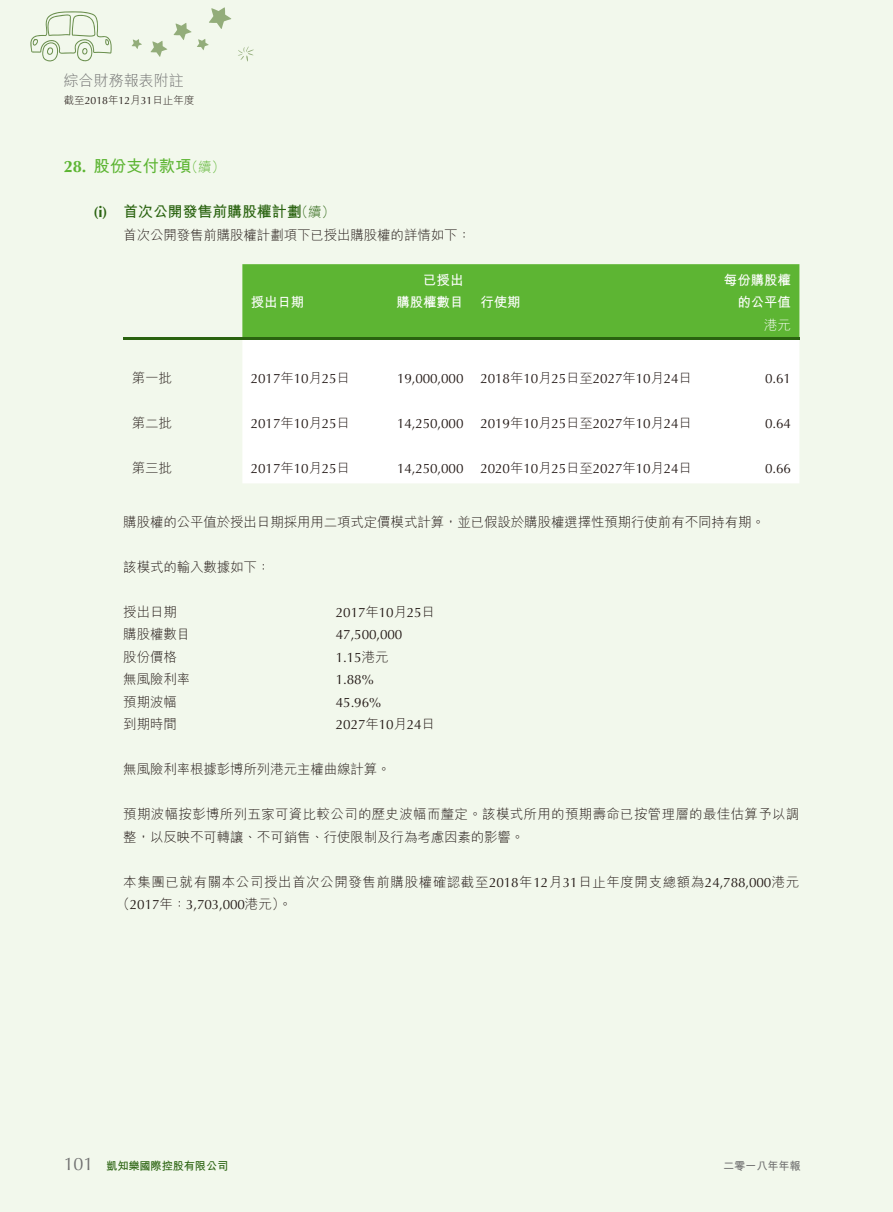
<style>
.page{position:relative;width:893px;height:1212px;background:#f2f8ec}
.page>*{position:absolute;margin:0;border:0;box-sizing:border-box;transform-origin:0 0}
.t1{font:16.5px "M Hei HK Bold E Ten B5 H";letter-spacing:-.01em;color:#5db533}
.t2{font:15px "M Hei HK Bold E Ten B5 H";letter-spacing:-.01em;color:#2a6310}
.t3{font:15px "M Hei HK Light E Ten B5 H";color:#717171}
.t4{font:13.5px "Optima LT Std";letter-spacing:-.01em;color:#231916}
.t5{font:13.5px "M Hei HK Light E Ten B5 H";letter-spacing:-.01em;color:#231916}
.t6{font:13.5px/22.5px "M Hei HK Light E Ten B5 H";letter-spacing:.02em;color:#231916}
.t7{font:13.5px "M Hei HK Light E Ten B5 H";letter-spacing:.04em;color:#231916}
.t8{font:13.5px/22.5px "M Hei HK Bold E Ten B5 H";letter-spacing:-.01em;color:#fff;text-align:right}
.t9{font:13.5px "M Hei HK Light E Ten B5 H";color:#fff}
.t10{font:11.25px "M Hei HK Bold E Ten B5 H";letter-spacing:-.015em;color:#2a6310}
.t11{font:11.25px "M Hei HK Bold E Ten B5 H";letter-spacing:-.015em;color:#717171}
.t12{font:10.5px "M Hei HK Light E Ten B5 H";color:#231916}
.s1{font-family:"Optima LT Std"}
.s2{font-family:"Optima LT Std";font-weight:700}
.s3{font-family:"M Hei HK Light E Ten B5 H";font-size:13.5px}
.s4{font-family:"M Hei HK Light E Ten B5 H"}
.s5{font-family:"Optima LT Std";font-size:18px;color:#717171}
</style>
<div class="page">
<svg style="left:238px;top:46px;width:16px;height:16px"></svg>
<svg style="left:132px;top:39px;width:10px;height:10px"></svg>
<svg style="left:150px;top:41px;width:17px;height:16px"></svg>
<svg style="left:174px;top:7px;width:57px;height:43px"></svg>
<svg style="left:30px;top:11px;width:82px;height:51px"></svg>
<div style="left:242px;top:264px;width:557px;height:74px;background:#5db533"></div>
<div style="left:242px;top:340px;width:557px;height:143px;background:#fff"></div>
<hr style="left:123px;top:338px;width:119px;height:2px;background:#2a6310">
<hr style="left:242px;top:338px;width:128px;height:2px;background:#2a6310">
<hr style="left:370px;top:338px;width:102px;height:2px;background:#2a6310">
<hr style="left:472px;top:338px;width:242px;height:2px;background:#2a6310">
<hr style="left:714px;top:338px;width:85px;height:2px;background:#2a6310">
<p class="t3" style="left:64px;top:74px;width:121px">綜合財務報表附註</p>
<p class="t12" style="left:64px;top:96px;width:132px">截至<span class="s1">2018</span>年<span class="s1">12</span>月<span class="s1">31</span>日止年度</p>
<p class="t1" style="left:64px;top:160px;width:163px"><span class="s2">28.</span> 股份支付款項<span class="s3">（續）</span></p>
<p class="t2" style="left:94px;top:206px;width:243px"><span class="s2">(i)</span> 首次公開發售前購股權計劃<span class="s3">（續）</span></p>
<p class="t5" style="left:123px;top:230px;width:349px">首次公開發售前購股權計劃項下已授出購股權的詳情如下：</p>
<p class="t8" style="left:251px;top:293px;width:55px">授出日期</p>
<p class="t8" style="left:397px;top:270px;width:68px">已授出<br>購股權數目</p>
<p class="t8" style="left:480px;top:293px;width:42px">行使期</p>
<p class="t8" style="left:724px;top:270px;width:68px">每份購股權的公平值</p>
<p class="t9" style="left:764px;top:320px;width:28px">港元</p>
<p class="t5" style="left:132px;top:373px;width:42px">第一批</p>
<p class="t4" style="left:251px;top:372px;width:101px">2017<span class="s4">年</span>10<span class="s4">月</span>25<span class="s4">日</span></p>
<p class="t4" style="left:397px;top:372px;width:68px">19,000,000</p>
<p class="t4" style="left:480px;top:372px;width:213px">2018<span class="s4">年</span>10<span class="s4">月</span>25<span class="s4">日至</span>2027<span class="s4">年</span>10<span class="s4">月</span>24<span class="s4">日</span></p>
<p class="t4" style="left:765px;top:372px;width:27px">0.61</p>
<p class="t5" style="left:132px;top:418px;width:42px">第二批</p>
<p class="t4" style="left:251px;top:417px;width:101px">2017<span class="s4">年</span>10<span class="s4">月</span>25<span class="s4">日</span></p>
<p class="t4" style="left:397px;top:417px;width:68px">14,250,000</p>
<p class="t4" style="left:480px;top:417px;width:213px">2019<span class="s4">年</span>10<span class="s4">月</span>25<span class="s4">日至</span>2027<span class="s4">年</span>10<span class="s4">月</span>24<span class="s4">日</span></p>
<p class="t4" style="left:765px;top:417px;width:27px">0.64</p>
<p class="t5" style="left:132px;top:463px;width:42px">第三批</p>
<p class="t4" style="left:251px;top:462px;width:101px">2017<span class="s4">年</span>10<span class="s4">月</span>25<span class="s4">日</span></p>
<p class="t4" style="left:397px;top:462px;width:68px">14,250,000</p>
<p class="t4" style="left:480px;top:462px;width:213px">2020<span class="s4">年</span>10<span class="s4">月</span>25<span class="s4">日至</span>2027<span class="s4">年</span>10<span class="s4">月</span>24<span class="s4">日</span></p>
<p class="t4" style="left:765px;top:462px;width:27px">0.66</p>
<p class="t5" style="left:123px;top:516px;width:643px">購股權的公平值於授出日期採用用二項式定價模式計算，並已假設於購股權選擇性預期行使前有不同持有期。</p>
<p class="t5" style="left:123px;top:561px;width:149px">該模式的輸入數據如下：</p>
<p class="t5" style="left:123px;top:606px;width:55px">授出日期</p>
<p class="t4" style="left:336px;top:605px;width:101px">2017<span class="s4">年</span>10<span class="s4">月</span>25<span class="s4">日</span></p>
<p class="t5" style="left:123px;top:629px;width:68px">購股權數目</p>
<p class="t4" style="left:336px;top:628px;width:68px">47,500,000</p>
<p class="t5" style="left:123px;top:651px;width:55px">股份價格</p>
<p class="t4" style="left:336px;top:650px;width:54px">1.15<span class="s4">港元</span></p>
<p class="t5" style="left:123px;top:674px;width:68px">無風險利率</p>
<p class="t4" style="left:336px;top:673px;width:39px">1.88%</p>
<p class="t5" style="left:123px;top:696px;width:55px">預期波幅</p>
<p class="t4" style="left:336px;top:695px;width:47px">45.96%</p>
<p class="t5" style="left:123px;top:719px;width:55px">到期時間</p>
<p class="t4" style="left:336px;top:718px;width:101px">2027<span class="s4">年</span>10<span class="s4">月</span>24<span class="s4">日</span></p>
<p class="t5" style="left:123px;top:764px;width:269px">無風險利率根據彭博所列港元主權曲線計算。</p>
<p class="t6" style="left:123px;top:805px;width:678px">預期波幅按彭博所列五家可資比較公司的歷史波幅而釐定。該模式所用的預期壽命已按管理層的最佳估算予以調整，以反映不可轉讓、不可銷售、行使限制及行為考慮因素的影響。</p>
<p class="t7" style="left:123px;top:876px;width:678px">本集團已就有關本公司授出首次公開發售前購股權確認截至<span class="s1">2018</span>年<span class="s1">12</span>月<span class="s1">31</span>日止年度開支總額為<span class="s1">24,788,000</span>港元</p>
<p class="t4" style="left:117px;top:898px;width:177px"><span class="s4">（</span>2017<span class="s4">年：</span>3,703,000<span class="s4">港元）。</span></p>
<p class="t10" style="left:64px;top:1161px;width:166px"><span class="s5">101</span> 凱知樂國際控股有限公司</p>
<p class="t11" style="left:723px;top:1161px;width:79px">二零一八年年報</p>
</div>
